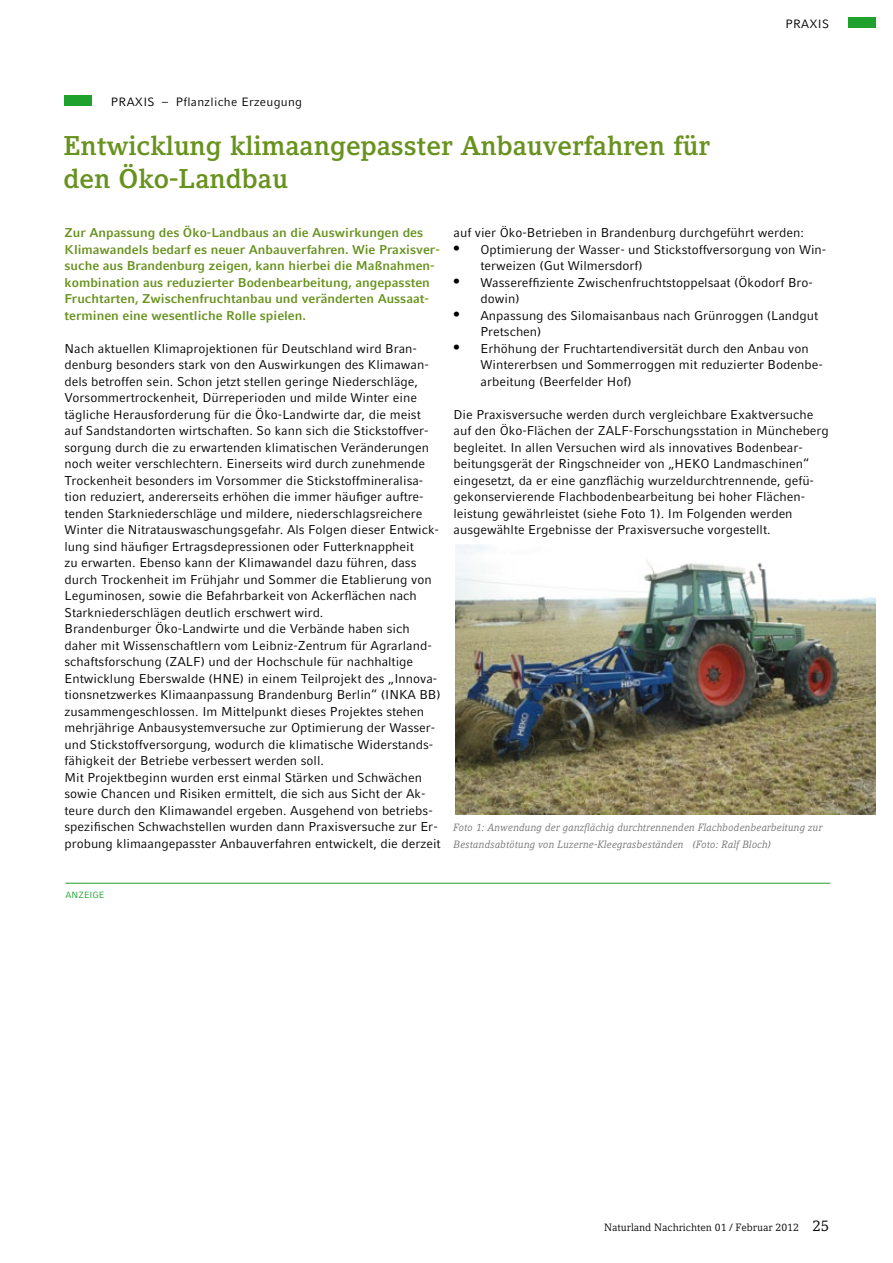
<style>
.page{position:relative;width:893px;height:1263px;background:#fff}
.page>*{position:absolute;margin:0;border:0;box-sizing:border-box;transform-origin:0 0}
.t1{font:700 27px/33px "Compatil Letter LT Pro";color:#68921e}
.t2{font:12.75px/16.5px "Compatil Fact LT Pro";color:#000}
.t3{font:700 12.75px/16.5px "Compatil Fact LT Pro";color:#68921e}
.t4{font:12px "Compatil Fact LT Pro";letter-spacing:.025em;color:#000}
.t5{font:italic 10.5px/16.5px "Compatil Letter LT Pro";color:#707172}
.t6{font:10.5px "Compatil Letter LT Pro";color:#000}
.t7{font:9px "Compatil Fact LT Pro";color:#1fa12e}
.s1{font-family:"Times";font-size:18px}
.s2{font-size:15px}
</style>
<div class="page">
<div style="left:64px;top:95px;width:27px;height:10px;background:#1fa12e"></div>
<div style="left:848px;top:17px;width:28px;height:11px;background:#1fa12e"></div>
<hr style="left:66px;top:883px;width:764px;height:1px;background:#1fa12e">
<img style="left:456px;top:545px;width:420px;height:270px">
<p class="t4" style="left:111px;top:94px;width:193px">PRAXIS – Pflanzliche Erzeugung</p>
<h1 class="t1" style="left:63px;top:129px;width:648px">Entwicklung klimaangepasster Anbauverfahren für den Öko-Landbau</h1>
<p class="t4" style="left:785px;top:17px;width:45px">PRAXIS</p>
<p class="t3" style="left:65px;top:225px;width:377px">Zur Anpassung des Öko-Landbaus an die Auswirkungen des Klimawandels bedarf es neuer Anbauverfahren. Wie Praxisver&shy;suche aus Brandenburg zeigen, kann hierbei die Maßnahmen&shy;kombination aus reduzierter Bodenbearbeitung, angepassten Fruchtarten, Zwischenfruchtanbau und veränderten Aussaat&shy;terminen eine wesentliche Rolle spielen.</p>
<p class="t2" style="left:65px;top:340px;width:378px">Nach aktuellen Klimaprojektionen für Deutschland wird Bran&shy;denburg besonders stark von den Auswirkungen des Klimawan&shy;dels betroffen sein. Schon jetzt stellen geringe Niederschläge, Vorsommertrockenheit, Dürreperioden und milde Winter eine tägliche Herausforderung für die Öko-Landwirte dar, die meist auf Sandstandorten wirtschaften. So kann sich die Stickstoffver&shy;sorgung durch die zu erwartenden klimatischen Veränderungen noch weiter verschlechtern. Einerseits wird durch zunehmende Trockenheit besonders im Vorsommer die Stickstoffmineralisa&shy;tion reduziert, andererseits erhöhen die immer häufiger auftre&shy;tenden Starkniederschläge und mildere, niederschlagsreichere Winter die Nitratauswaschungsgefahr. Als Folgen dieser Entwick&shy;lung sind häufiger Ertragsdepressionen oder Futterknappheit<br>zu erwarten. Ebenso kann der Klimawandel dazu führen, dass durch Trockenheit im Frühjahr und Sommer die Etablierung von Leguminosen, sowie die Befahrbarkeit von Ackerflächen nach Starkniederschlägen deutlich erschwert wird.<br>Brandenburger Öko-Landwirte und die Verbände haben sich daher mit Wissenschaftlern vom Leibniz-Zentrum für Agrarland&shy;schaftsforschung (ZALF) und der Hochschule für nachhaltige Entwicklung Eberswalde (HNE) in einem Teilprojekt des „Innova&shy;tionsnetzwerkes Klimaanpassung Brandenburg Berlin“ (INKA BB) zusammengeschlossen. Im Mittelpunkt dieses Projektes stehen mehrjährige Anbausystemversuche zur Optimierung der Wasser&shy;und Stickstoffversorgung, wodurch die klimatische Widerstands&shy;fähigkeit der Betriebe verbessert werden soll.<br>Mit Projektbeginn wurden erst einmal Stärken und Schwächen sowie Chancen und Risiken ermittelt, die sich aus Sicht der Ak&shy;teure durch den Klimawandel ergeben. Ausgehend von betriebs&shy;spezifischen Schwachstellen wurden dann Praxisversuche zur Er&shy;probung klimaangepasster Anbauverfahren entwickelt, die derzeit</p>
<p class="t2" style="left:453px;top:225px;width:352px">auf vier Öko-Betrieben in Brandenburg durchgeführt werden:</p>
<p class="t2" style="left:480px;top:241px;width:347px;text-indent:-27px"><span class="s1">•</span> Optimierung der Wasser- und Stickstoffversorgung von Win&shy;terweizen (Gut Wilmersdorf)</p>
<p class="t2" style="left:480px;top:274px;width:334px;text-indent:-27px"><span class="s1">•</span> Wassereffiziente Zwischenfruchtstoppelsaat (Ökodorf Bro&shy;dowin)</p>
<p class="t2" style="left:480px;top:307px;width:339px;text-indent:-27px"><span class="s1">•</span> Anpassung des Silomaisanbaus nach Grünroggen (Landgut<br>Pretschen)</p>
<p class="t2" style="left:480px;top:340px;width:344px;text-indent:-27px"><span class="s1">•</span> Erhöhung der Fruchtartendiversität durch den Anbau von<br>Wintererbsen und Sommerroggen mit reduzierter Bodenbe&shy;arbeitung (Beerfelder Hof)</p>
<p class="t2" style="left:453px;top:406px;width:377px">Die Praxisversuche werden durch vergleichbare Exaktversuche auf den Öko-Flächen der ZALF-Forschungsstation in Müncheberg begleitet. In allen Versuchen wird als innovatives Bodenbear&shy;beitungsgerät der Ringschneider von „HEKO Landmaschinen“ eingesetzt, da er eine ganzflächig wurzeldurchtrennende, gefü&shy;gekonservierende Flachbodenbearbeitung bei hoher Flächen&shy;leistung gewährleistet (siehe Foto 1). Im Folgenden werden ausgewählte Ergebnisse der Praxisversuche vorgestellt.</p>
<p class="t5" style="left:453px;top:819px;width:371px">Foto 1: Anwendung der ganzflächig durchtrennenden Flachbodenbearbeitung zur<br>Bestandsabtötung von Luzerne-Kleegrasbeständen (Foto: Ralf Bloch)</p>
<p class="t7" style="left:66px;top:889px;width:40px">ANZEIGE</p>
<p class="t6" style="left:604px;top:1221px;width:227px">Naturland Nachrichten 01 / Februar 2012 <span class="s2">25</span></p>
</div>
